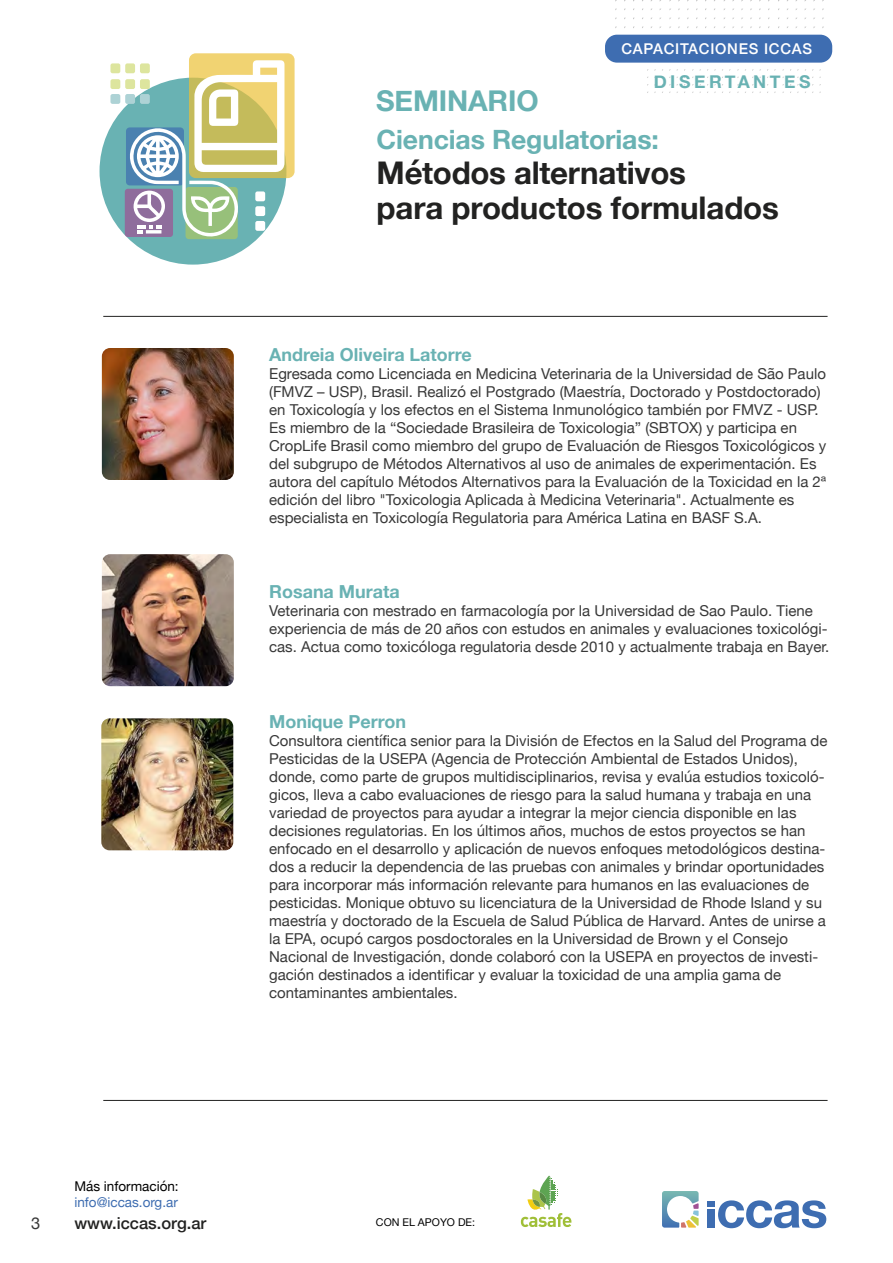
<style>
.page{position:relative;width:893px;height:1263px;background:#fff}
.page>*{position:absolute;margin:0;border:0;box-sizing:border-box;transform-origin:0 0}
.t1{font:700 31.2px/35.1px "Helvetica Neue";letter-spacing:-.005em;color:#222221}
.t2{font:700 28.65px "Helvetica Neue";letter-spacing:-.005em;color:#69b2b3}
.t3{font:700 26.55px "Helvetica Neue";letter-spacing:-.005em;color:#69b2b3}
.t4{font:700 18px "Helvetica Neue";color:#69b2b3}
.t5{font:700 17.7px "Helvetica Neue";letter-spacing:.2em;color:#69b2b3}
.t6{font:500 16.5px "Helvetica Neue";color:#222221}
.t7{font:16.5px "Helvetica Neue";color:#383838}
.t8{font:15px/18px "Helvetica Neue";color:#383838}
.t9{font:500 14.85px "Helvetica Neue";letter-spacing:.05em;color:#fff}
.t10{font:13.5px "Helvetica Neue";color:#3e6db1}
.t11{font:13.5px "Helvetica Neue";color:#000}
.t12{font:10.65px "Helvetica Neue";color:#000}
</style>
<div class="page">
<img style="left:102px;top:348px;width:132px;height:132px">
<svg style="left:802px;top:1200px;width:24px;height:28px"></svg>
<svg style="left:662px;top:1191px;width:37px;height:36px"></svg>
<svg style="left:707px;top:1200px;width:93px;height:28px"></svg>
<div style="left:707px;top:1209px;width:7px;height:18px;background:#3e6db1"></div>
<hr style="left:103px;top:316px;width:725px;height:1px;background:#222221">
<hr style="left:103px;top:1100px;width:725px;height:1px;background:#222221">
<div style="left:605px;top:35px;width:227px;height:28px;background:#3e6db1;border-radius:12px"></div>
<div style="left:100px;top:78px;width:186px;height:187px;background:#69b2b3;border-radius:50%"></div>
<div style="left:189px;top:53px;width:106px;height:125px;background:linear-gradient(to right,#f1d372,#f1d372);border-radius:7px"></div>
<div style="left:125px;top:189px;width:48px;height:48px;background:#8f6d9c;border-radius:3px"></div>
<div style="left:126px;top:127px;width:58px;height:58px;background:#4a81b0;border-radius:4px"></div>
<svg style="left:130px;top:60px;width:154px;height:179px"></svg>
<div style="left:255px;top:191px;width:10px;height:10px;background:#fff;border-radius:2px"></div>
<div style="left:255px;top:206px;width:10px;height:10px;background:#fff;border-radius:2px"></div>
<div style="left:255px;top:221px;width:10px;height:10px;background:#fff;border-radius:2px"></div>
<div style="left:140px;top:79px;width:10px;height:10px;background:#dde59e;border-radius:2px"></div>
<div style="left:125px;top:79px;width:10px;height:10px;background:#dde59e;border-radius:2px"></div>
<div style="left:110px;top:79px;width:10px;height:10px;background:#dde59e;border-radius:2px"></div>
<div style="left:140px;top:94px;width:10px;height:10px;background:#add2d5;border-radius:2px"></div>
<div style="left:125px;top:94px;width:10px;height:10px;background:#add2d5;border-radius:2px"></div>
<div style="left:110px;top:94px;width:10px;height:10px;background:#add2d5;border-radius:2px"></div>
<div style="left:140px;top:63px;width:10px;height:10px;background:#dde59e;border-radius:2px"></div>
<div style="left:125px;top:63px;width:10px;height:10px;background:#dde59e;border-radius:2px"></div>
<div style="left:110px;top:63px;width:10px;height:10px;background:#dde59e;border-radius:2px"></div>
<svg style="left:521px;top:1175px;width:50px;height:52px"></svg>
<img style="left:102px;top:554px;width:132px;height:132px">
<img style="left:101px;top:718px;width:132px;height:132px">
<p class="t9" style="left:621px;top:37px;width:192px">CAPACITACIONES ICCAS</p>
<h2 class="t2" style="left:376px;top:79px;width:164px">SEMINARIO</h2>
<p class="t5" style="left:654px;top:68px;width:158px">DISERTANTES</p>
<h3 class="t3" style="left:377px;top:119px;width:284px">Ciencias Regulatorias:</h3>
<h1 class="t1" style="left:377px;top:156px;width:404px">Métodos alternativos<br>para productos formulados</h1>
<p class="t4" style="left:269px;top:340px;width:204px">Andreia Oliveira Latorre</p>
<p class="t8" style="left:269px;top:365px;width:559px">Egresada como Licenciada en Medicina Veterinaria de la Universidad de São Paulo (FMVZ – USP), Brasil. Realizó el Postgrado (Maestría, Doctorado y Postdoctorado) en Toxicología y los efectos en el Sistema Inmunológico también por FMVZ - USP.<br>Es miembro de la “Sociedade Brasileira de Toxicologia” (SBTOX) y participa en CropLife Brasil como miembro del grupo de Evaluación de Riesgos Toxicológicos y del subgrupo de Métodos Alternativos al uso de animales de experimentación. Es autora del capítulo Métodos Alternativos para la Evaluación de la Toxicidad en la 2ª edición del libro "Toxicologia Aplicada à Medicina Veterinaria". Actualmente es especialista en Toxicología Regulatoria para América Latina en BASF S.A.</p>
<p class="t4" style="left:269px;top:578px;width:132px">Rosana Murata</p>
<p class="t8" style="left:269px;top:603px;width:562px">Veterinaria con mestrado en farmacología por la Universidad de Sao Paulo. Tiene experiencia de más de 20 años con estudos en animales y evaluaciones toxicológi&shy;cas. Actua como toxicóloga regulatoria desde 2010 y actualmente trabaja en Bayer.</p>
<p class="t4" style="left:269px;top:707px;width:138px">Monique Perron</p>
<p class="t8" style="left:269px;top:732px;width:560px">Consultora científica senior para la División de Efectos en la Salud del Programa de Pesticidas de la USEPA (Agencia de Protección Ambiental de Estados Unidos), donde, como parte de grupos multidisciplinarios, revisa y evalúa estudios toxicoló&shy;gicos, lleva a cabo evaluaciones de riesgo para la salud humana y trabaja en una variedad de proyectos para ayudar a integrar la mejor ciencia disponible en las decisiones regulatorias. En los últimos años, muchos de estos proyectos se han enfocado en el desarrollo y aplicación de nuevos enfoques metodológicos destina&shy;dos a reducir la dependencia de las pruebas con animales y brindar oportunidades para incorporar más información relevante para humanos en las evaluaciones de pesticidas. Monique obtuvo su licenciatura de la Universidad de Rhode Island y su maestría y doctorado de la Escuela de Salud Pública de Harvard. Antes de unirse a la EPA, ocupó cargos posdoctorales en la Universidad de Brown y el Consejo Nacional de Investigación, donde colaboró con la USEPA en proyectos de investi&shy;gación destinados a identificar y evaluar la toxicidad de una amplia gama de contaminantes ambientales.</p>
<p class="t11" style="left:74px;top:1177px;width:106px">Más información:</p>
<p class="t10" style="left:74px;top:1193px;width:105px">info@iccas.org.ar</p>
<p class="t7" style="left:31px;top:1211px;width:11px">3</p>
<p class="t6" style="left:74px;top:1210px;width:133px">www.iccas.org.ar</p>
<p class="t12" style="left:376px;top:1214px;width:101px">CON EL APOYO DE:</p>
</div>
